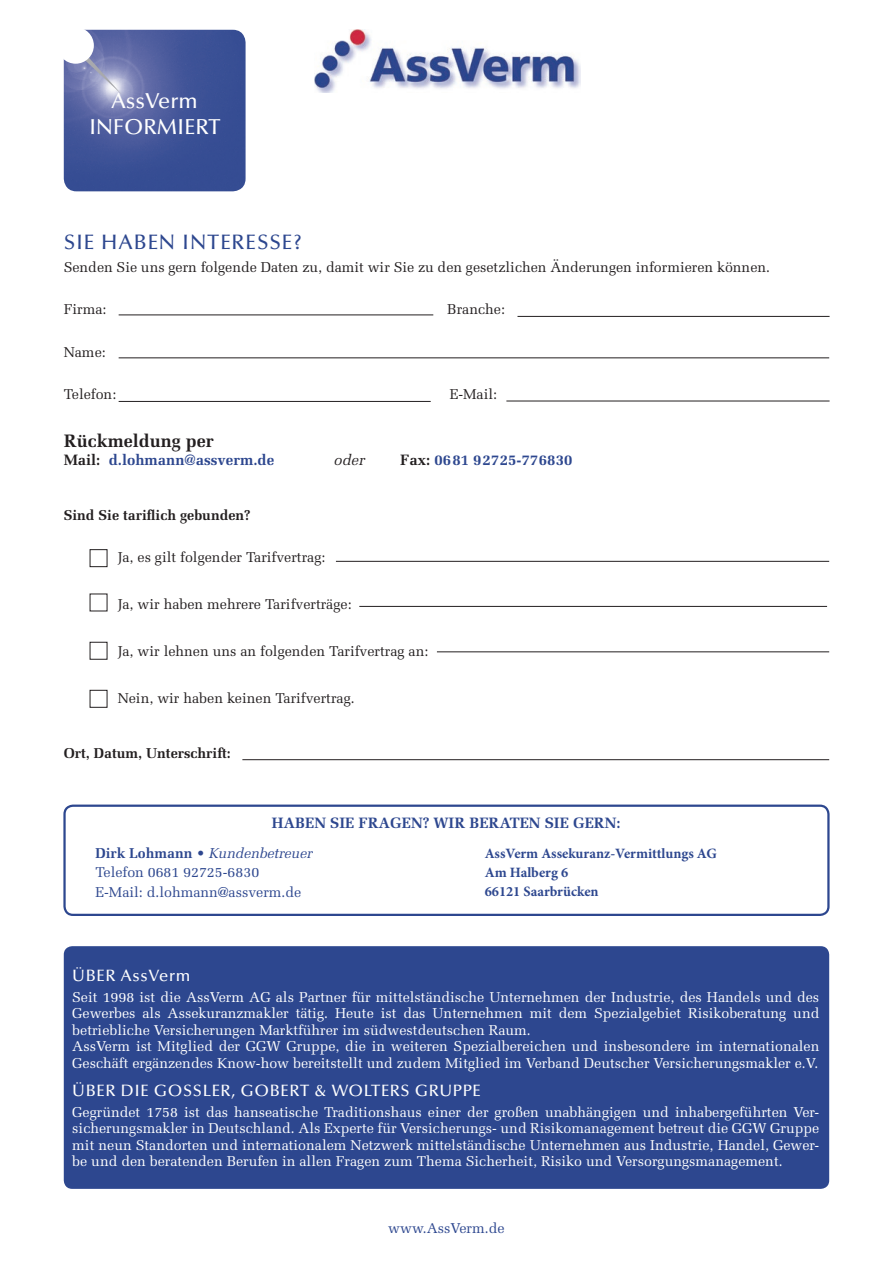
<style>
.page{position:relative;width:893px;height:1263px;background:#fff}
.page>*{position:absolute;margin:0;border:0;box-sizing:border-box;transform-origin:0 0}
.t1{font:500 21.75px/25.5px "Optima LT Std";color:#fff;text-align:center}
.t2{font:500 21px "Optima LT Std";letter-spacing:.045em;color:#2d478f}
.t3{font:700 18px "Melior LT Std";color:#231f20}
.t4{font:500 16.5px "Optima LT Std";letter-spacing:.04em;color:#fff}
.t5{font:700 15px "Melior LT Std";color:#2d478f}
.t6{font:italic 15px "Melior LT Std";color:#231f20}
.t7{font:14.25px/16.5px "Melior LT Std";color:#fff}
.t8{font:14.25px "Melior LT Std";color:#231f20}
.t9{font:14.25px/19.5px "Melior LT Std";color:#2d478f}
.t10{font:700 14.25px/19.5px "Minion Pro";color:#2d478f}
.t11{font:700 14.25px "Melior LT Std";color:#231f20}
.s1{color:#231f20}
.s2{font-weight:700}
.s3{font-style:italic}
</style>
<div class="page">
<img style="left:315px;top:30px;width:265px;height:62px">
<img style="left:64px;top:30px;width:182px;height:161px">
<svg style="left:66px;top:38px;width:56px;height:57px"></svg>
<div style="left:57px;top:27px;width:37px;height:37px;background:#fff;border-radius:50%"></div>
<div style="left:90px;top:549px;width:17px;height:18px;border:1px solid #231f20"></div>
<hr style="left:242px;top:759px;width:587px;height:1px;background:#231f20">
<hr style="left:119px;top:358px;width:710px;height:1px;background:#231f20">
<hr style="left:336px;top:561px;width:493px;height:1px;background:#231f20">
<hr style="left:359px;top:606px;width:468px;height:1px;background:#231f20">
<hr style="left:437px;top:652px;width:392px;height:1px;background:#231f20">
<hr style="left:119px;top:401px;width:312px;height:1px;background:#231f20">
<hr style="left:119px;top:315px;width:314px;height:1px;background:#231f20">
<hr style="left:517px;top:316px;width:313px;height:1px;background:#231f20">
<hr style="left:506px;top:401px;width:324px;height:1px;background:#231f20">
<div style="left:64px;top:946px;width:765px;height:243px;background:#2d478f;border-radius:9px"></div>
<div style="left:63px;top:804px;width:767px;height:112px;border:2px solid #2d478f;border-radius:9px"></div>
<h1 class="t1" style="left:89px;top:89px;width:133px">ASSVERM<br>INFORMIERT</h1>
<h2 class="t2" style="left:64px;top:230px;width:240px">SIE HABEN INTERESSE?</h2>
<p class="t8" style="left:64px;top:258px;width:708px">Senden Sie uns gern folgende Daten zu, damit wir Sie zu den gesetzlichen Änderungen informieren können.</p>
<p class="t8" style="left:64px;top:301px;width:44px">Firma:</p>
<p class="t8" style="left:447px;top:301px;width:59px">Branche:</p>
<p class="t8" style="left:64px;top:344px;width:43px">Name:</p>
<p class="t8" style="left:64px;top:386px;width:54px">Telefon:</p>
<p class="t8" style="left:450px;top:386px;width:49px">E-Mail:</p>
<p class="t3" style="left:64px;top:429px;width:151px">Rückmeldung per</p>
<p class="t5" style="left:64px;top:450px;width:212px"><span class="s1">Mail:</span> d.lohmann@assverm.de</p>
<p class="t6" style="left:334px;top:451px;width:32px">oder</p>
<p class="t5" style="left:400px;top:450px;width:174px"><span class="s1">Fax:</span> 0681 92725-776830</p>
<p class="t11" style="left:64px;top:506px;width:188px">Sind Sie tariflich gebunden?</p>
<p class="t8" style="left:118px;top:549px;width:209px">Ja, es gilt folgender Tarifvertrag:</p>
<p class="t8" style="left:118px;top:596px;width:235px">Ja, wir haben mehrere Tarifverträge:</p>
<p class="t8" style="left:118px;top:643px;width:312px">Ja, wir lehnen uns an folgenden Tarifvertrag an:</p>
<p class="t8" style="left:118px;top:690px;width:238px">Nein, wir haben keinen Tarifvertrag.</p>
<p class="t11" style="left:64px;top:745px;width:169px">Ort, Datum, Unterschrift:</p>
<p class="t5" style="left:272px;top:814px;width:350px">HABEN SIE FRAGEN? WIR BERATEN SIE GERN:</p>
<p class="t9" style="left:95px;top:843px;width:218px"><span class="s2">Dirk Lohmann</span> • <span class="s3">Kundenbetreuer<br></span>Telefon 0681 92725-6830<br>E-Mail: d.lohmann@assverm.de</p>
<p class="t10" style="left:485px;top:843px;width:234px">AssVerm Assekuranz-Vermittlungs AG<br>Am Halberg 6<br>66121 Saarbrücken</p>
<p class="t4" style="left:72px;top:966px;width:24px">ÜBER</p>
<p class="t4" style="left:121px;top:966px;width:71px">ASSVERM</p>
<p class="t7" style="left:72px;top:989px;width:749px">Seit 1998 ist die AssVerm AG als Partner für mittelständische Unternehmen der Industrie, des Handels und des Gewerbes als Assekuranzmakler tätig. Heute ist das Unternehmen mit dem Spezialgebiet Risikoberatung und betriebliche Versicherungen Marktführer im südwestdeutschen Raum.<br>AssVerm ist Mitglied der GGW Gruppe, die in weiteren Spezialbereichen und insbesondere im internationalen Geschäft ergänzendes Know-how bereitstellt und zudem Mitglied im Verband Deutscher Versicherungsmakler e.V.</p>
<p class="t4" style="left:72px;top:1081px;width:107px">ÜBER DIE GOSSLER</p>
<p class="t4" style="left:231px;top:1081px;width:22px">, GOBERT</p>
<p class="t4" style="left:314px;top:1081px;width:30px">&amp; WOLTERS</p>
<p class="t4" style="left:415px;top:1081px;width:13px">GRUP</p>
<p class="t4" style="left:463px;top:1081px;width:9px">PE</p>
<p class="t7" style="left:72px;top:1103px;width:749px;text-align:justify">Gegründet 1758 ist das hanseatische Traditionshaus einer der großen unabhängigen und inhabergeführten Ver&shy;sicherungsmakler in Deutschland. Als Experte für Versicherungs- und Risikomanagement betreut die GGW Gruppe mit neun Standorten und internationalem Netzwerk mittelständische Unternehmen aus Industrie, Handel, Gewer&shy;be und den beratenden Berufen in allen Fragen zum Thema Sicherheit, Risiko und Versorgungsmanagement.</p>
<p class="t9" style="left:388px;top:1218px;width:118px">www.AssVerm.de</p>
</div>
